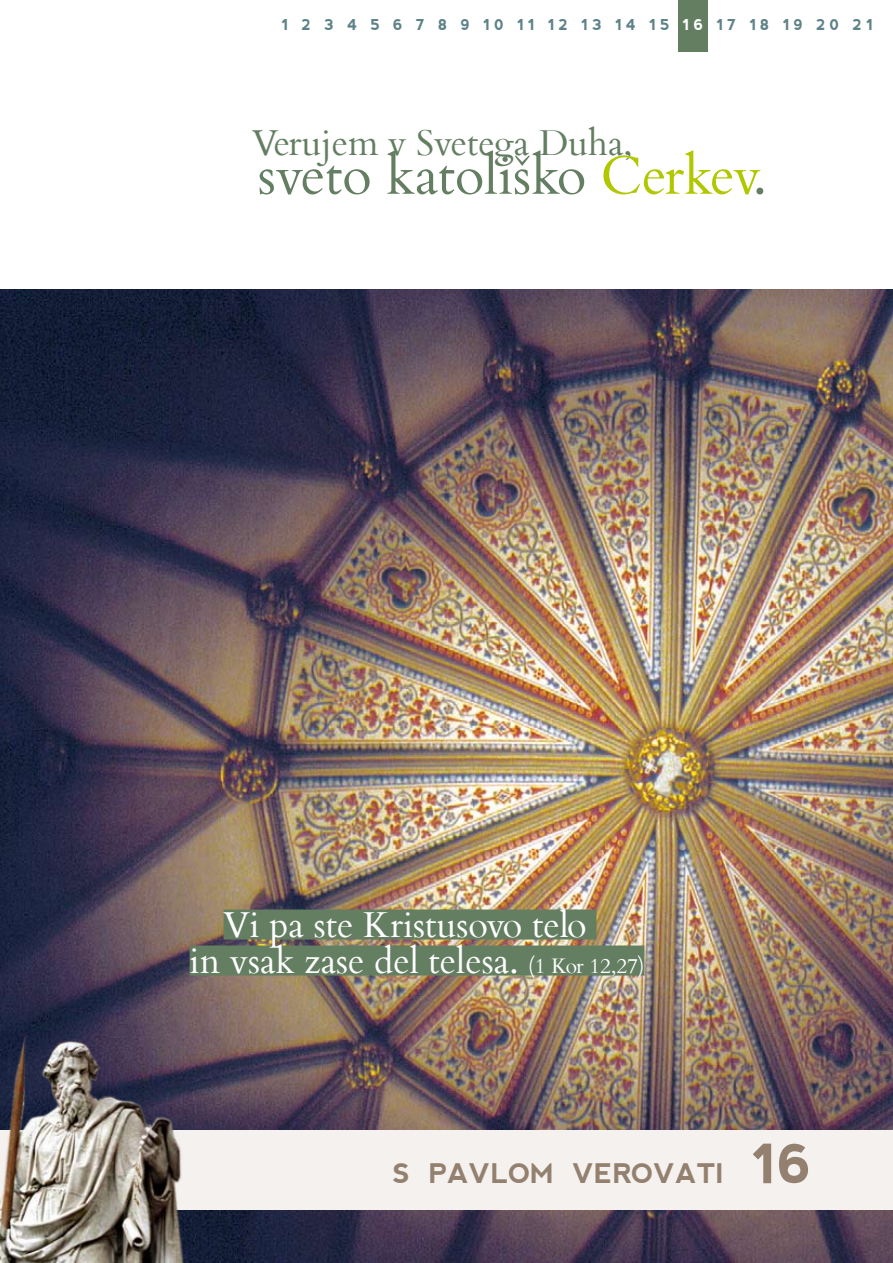
<style>
.page{position:relative;width:893px;height:1263px;background:#fff}
.page>*{position:absolute;margin:0;border:0;box-sizing:border-box;transform-origin:0 0}
.t1{font:54px "Cardo";color:#647e62}
.t2{font:36px/36px "Cardo";color:#fff}
.t3{font:36px "Cardo";color:#647e62}
.t4{font:700 27px "nevis";color:#94806f}
.t5{font:700 15px "nevis";letter-spacing:.26em;color:#5d8287}
.s1{color:#fff}
.s2{color:#b1c800}
.s3{font-size:21px}
.s4{font-size:54px}
</style>
<div class="page">
<img style="left:0;top:289px;width:893px;height:974px">
<div style="left:0;top:1130px;width:893px;height:79px;background:#f4f1ee"></div>
<div style="left:679px;top:0;width:29px;height:51px;background:#647e62"></div>
<div style="left:224px;top:909px;width:372px;height:30px;background:#647e62"></div>
<div style="left:190px;top:945px;width:454px;height:30px;background:#647e62"></div>
<img style="left:0;top:998px;width:188px;height:265px">
<p class="t5" style="left:282px;top:16px;width:593px">1 2 3 4 5 6 7 8 9 10 11 12 13 14 15 <span class="s1">16</span> 17 18 19 20 21</p>
<p class="t3" style="left:252px;top:114px;width:382px">Verujem v Svetega Duha,</p>
<h1 class="t1" style="left:258px;top:132px;width:510px">sveto katoliško <span class="s2">Cerkev</span>.</h1>
<p class="t2" style="left:190px;top:904px;width:456px;text-indent:34px">Vi pa ste Kristusovo telo<br>in vsak zase del telesa. <span class="s3">(1 Kor 12,27)</span></p>
<p class="t4" style="left:393px;top:1158px;width:422px">S PAVLOM VEROVATI <span class="s4">16</span></p>
</div>
